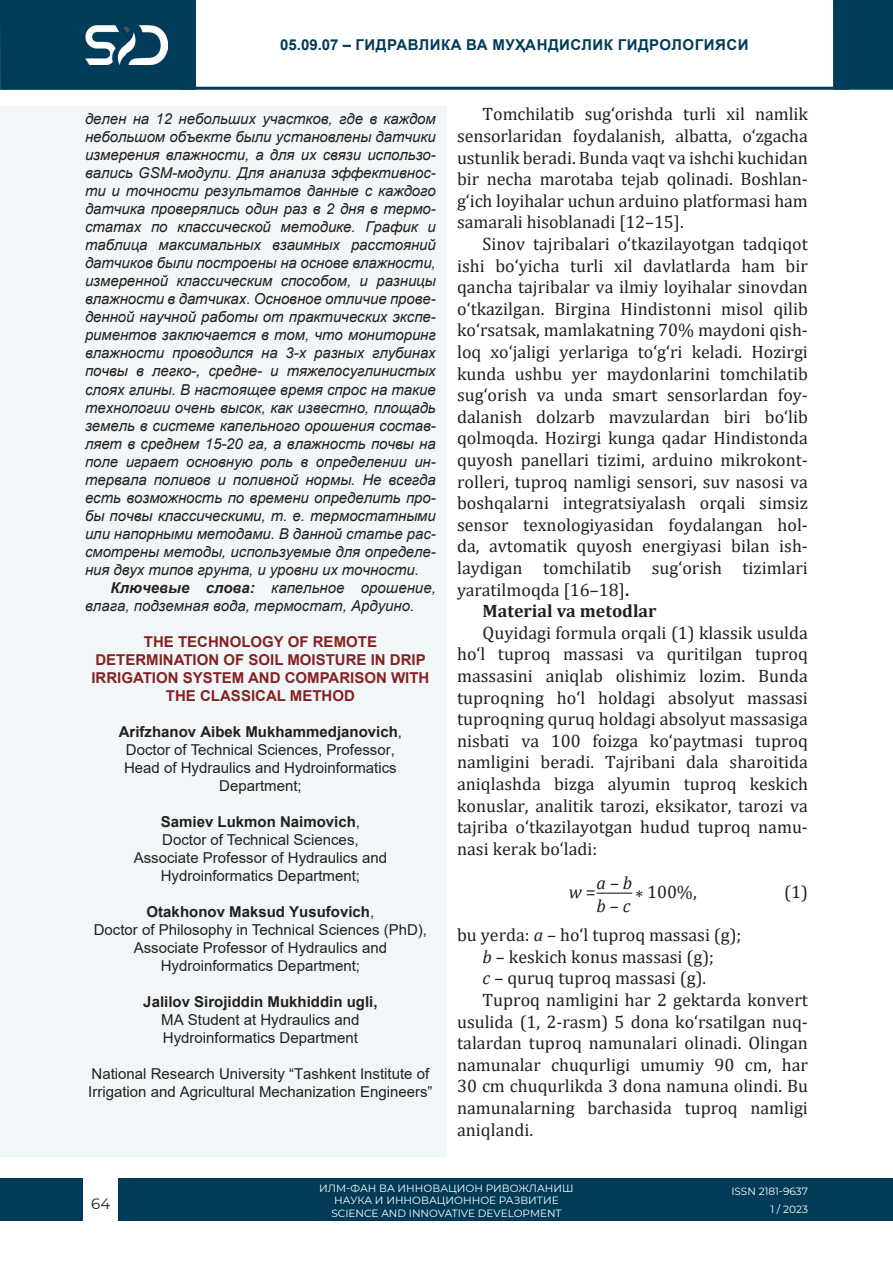
<style>
.page{position:relative;width:893px;height:1263px;background:#fff}
.page>*{position:absolute;margin:0;border:0;box-sizing:border-box;transform-origin:0 0}
.t1{font:18px/21.6px "Cambria";color:#231f20;text-align:justify}
.t2{font:700 18px "Cambria";color:#231f20}
.t3{font:italic 18px/22.4px "Cambria";color:#231f20}
.t4{font:italic 15px/18px "Arial";color:#231f20;text-align:justify}
.t5{font:15px/18px "Arial";color:#231f20;text-align:center}
.t6{font:700 15px/18px "Arial";color:#862121;text-align:center}
.t7{font:700 15px "Arial";letter-spacing:.035em;color:#013c59}
.t8{font:700 15px "Arial";color:#231f20}
.t9{font:15px "Montserrat";color:#231f20}
.t10{font:10.5px/12.6px "Montserrat";color:#fff;text-align:right}
.s1{font-weight:700}
.s2{font-style:normal}
.s3{font-style:italic}
</style>
<div class="page">
<div style="left:0;top:1178px;width:893px;height:42px;background:#013b58"></div>
<div style="left:0;top:0;width:196px;height:90px;background:#013c59"></div>
<div style="left:833px;top:0;width:60px;height:90px;background:#013c59"></div>
<div style="left:84px;top:1175px;width:34px;height:47px;background:#fff"></div>
<hr style="left:182px;top:87px;width:667px;height:3px;background:#013b58">
<img style="left:85px;top:26px;width:83px;height:38px">
<div style="left:0;top:106px;width:446px;height:1051px;background:#f1f7f8"></div>
<hr style="left:597px;top:892px;width:35px;height:2px;background:#231f20">
<p class="t7" style="left:280px;top:34px;width:470px">05.09.07 – ГИДРАВЛИКА ВА МУҲАНДИСЛИК ГИДРОЛОГИЯСИ</p>
<p class="t4" style="left:85px;top:110px;width:352px">делен на 12 небольших участков, где в каждом небольшом объекте были установлены датчики измерения влажности, а для их связи использо&shy;вались GSM-модули. Для анализа эффективнос&shy;ти и точности результатов данные с каждого датчика проверялись один раз в 2 дня в термо&shy;статах по классической методике. График и таблица максимальных взаимных расстояний датчиков были построены на основе влажности, измеренной классическим способом, и разницы влажности в датчиках. Основное отличие прове&shy;денной научной работы от практических экспе&shy;риментов заключается в том, что мониторинг влажности проводился на 3-х разных глубинах почвы в легко-, средне- и тяжелосуглинистых слоях глины. В настоящее время спрос на такие технологии очень высок, как известно, площадь земель в системе капельного орошения состав&shy;ляет в среднем 15-20 га, а влажность почвы на поле играет основную роль в определении ин&shy;тервала поливов и поливной нормы. Не всегда есть возможность по времени определить про&shy;бы почвы классическими, т. е. термостатными или напорными методами. В данной статье рас&shy;смотрены методы, используемые для определе&shy;ния двух типов грунта, и уровни их точности.</p>
<p class="t4" style="left:85px;top:578px;width:352px;text-indent:26px"><span class="s1">Ключевые слова:</span> капельное орошение, влага, подземная вода, термостат, Ардуино.</p>
<p class="t6" style="left:91px;top:632px;width:340px">THE TECHNOLOGY OF REMOTE<br>DETERMINATION OF SOIL MOISTURE IN DRIP<br>IRRIGATION SYSTEM AND COMPARISON WITH<br>THE CLASSICAL METHOD</p>
<p class="t5" style="left:119px;top:722px;width:285px"><span class="s1">Arifzhanov Aibek Mukhammedjanovich</span>, Doctor of Technical Sciences, Professor, Head of Hydraulics and Hydroinformatics Department;</p>
<p class="t5" style="left:134px;top:812px;width:255px"><span class="s1">Samiev Lukmon Naimovich</span>,<br>Doctor of Technical Sciences,<br>Associate Professor of Hydraulics and<br>Hydroinformatics Department;</p>
<p class="t5" style="left:94px;top:902px;width:335px"><span class="s1">Otakhonov Maksud Yusufovich</span>,<br>Doctor of Philosophy in Technical Sciences (PhD), Associate Professor of Hydraulics and Hydroinformatics Department;</p>
<p class="t8" style="left:143px;top:991px;width:236px">Jalilov Sirojiddin Mukhiddin ugli,</p>
<p class="t5" style="left:161px;top:1010px;width:200px;text-align:left">MA Student at Hydraulics and<br>Hydroinformatics Department</p>
<p class="t5" style="left:88px;top:1064px;width:346px;text-align:left">National Research University “Tashkent Institute of<br>Irrigation and Agricultural Mechanization Engineers”</p>
<p class="t1" style="left:457px;top:103px;width:352px;text-indent:26px">Tomchilatib sug‘orishda turli xil namlik sensorlaridan foydalanish, albatta, o‘zgacha ustunlik beradi. Bunda vaqt va ishchi kuchidan bir necha marotaba tejab qolinadi. Boshlan&shy;g‘ich loyihalar uchun arduino platformasi ham samarali hisoblanadi [12–15].</p>
<p class="t1" style="left:483px;top:233px;width:327px">Sinov tajribalari o‘tkazilayotgan tadqiqot</p>
<p class="t1" style="left:457px;top:254px;width:352px">ishi bo‘yicha turli xil davlatlarda ham bir</p>
<p class="t1" style="left:457px;top:276px;width:352px">qancha tajribalar va ilmiy loyihalar sinovdan</p>
<p class="t1" style="left:457px;top:298px;width:352px">o‘tkazilgan. Birgina Hindistonni misol qilib</p>
<p class="t1" style="left:457px;top:319px;width:352px">ko‘rsatsak, mamlakatning 70% maydoni qish-</p>
<p class="t1" style="left:457px;top:341px;width:352px">loq xo‘jaligi yerlariga to‘g‘ri keladi. Hozirgi</p>
<p class="t1" style="left:457px;top:362px;width:352px">kunda ushbu yer maydonlarini tomchilatib</p>
<p class="t1" style="left:457px;top:384px;width:352px">sug‘orish va unda smart sensorlardan foy-</p>
<p class="t1" style="left:457px;top:406px;width:352px">dalanish dolzarb mavzulardan biri bo‘lib</p>
<p class="t1" style="left:457px;top:427px;width:352px">qolmoqda. Hozirgi kunga qadar Hindistonda</p>
<p class="t1" style="left:457px;top:449px;width:352px">quyosh panellari tizimi, arduino mikrokont-</p>
<p class="t1" style="left:457px;top:470px;width:352px">rolleri, tuproq namligi sensori, suv nasosi va</p>
<p class="t1" style="left:457px;top:492px;width:352px">boshqalarni integratsiyalash orqali simsiz</p>
<p class="t1" style="left:457px;top:514px;width:352px">sensor texnologiyasidan foydalangan hol-</p>
<p class="t1" style="left:457px;top:535px;width:352px">da, avtomatik quyosh energiyasi bilan ish-</p>
<p class="t1" style="left:457px;top:557px;width:352px">laydigan tomchilatib sug‘orish tizimlari</p>
<p class="t1" style="left:457px;top:578px;width:174px">yaratilmoqda [16–18]<span class="s1">.</span></p>
<p class="t2" style="left:483px;top:598px;width:175px">Material va metodlar</p>
<p class="t1" style="left:457px;top:622px;width:352px;text-indent:26px">Quyidagi formula orqali (1) klassik usulda ho‘l tuproq massasi va quritilgan tuproq massasini aniqlab olishimiz lozim. Bunda tuproqning ho‘l holdagi absolyut massasi tuproqning quruq holdagi absolyut massasiga nisbati va 100 foizga ko‘paytmasi tuproq namligini beradi. Tajribani dala sharoitida aniqlashda bizga alyumin tuproq keskich konuslar, analitik tarozi, eksikator, tarozi va tajriba o‘tkazilayotgan hudud tuproq namu&shy;nasi kerak bo‘ladi:</p>
<p class="t3" style="left:569px;top:880px;width:29px">w <span class="s2">=</span></p>
<p class="t1" style="left:635px;top:881px;width:63px">* 100%,</p>
<p class="t3" style="left:597px;top:871px;width:37px">a <span class="s2">–</span> b b <span class="s2">–</span> c</p>
<p class="t1" style="left:784px;top:881px;width:25px">(1)</p>
<p class="t1" style="left:457px;top:924px;width:286px">bu yerda: <span class="s3">a</span> – ho‘l tuproq massasi (g);</p>
<p class="t1" style="left:483px;top:946px;width:233px"><span class="s3">b</span> – keskich konus massasi (g);</p>
<p class="t1" style="left:483px;top:967px;width:225px"><span class="s3">c</span> – quruq tuproq massasi (g).</p>
<p class="t1" style="left:483px;top:989px;width:327px">Tuproq namligini har 2 gektarda konvert</p>
<p class="t1" style="left:457px;top:1010px;width:352px">usulida (1, 2-rasm) 5 dona ko‘rsatilgan nuq-</p>
<p class="t1" style="left:457px;top:1032px;width:352px">talardan tuproq namunalari olinadi. Olingan</p>
<p class="t1" style="left:457px;top:1054px;width:352px">namunalar chuqurligi umumiy 90 cm, har</p>
<p class="t1" style="left:457px;top:1075px;width:352px">30 cm chuqurlikda 3 dona namuna olindi. Bu</p>
<p class="t1" style="left:457px;top:1097px;width:352px">namunalarning barchasida tuproq namligi</p>
<p class="t1" style="left:457px;top:1118px;width:78px">aniqlandi.</p>
<p class="t9" style="left:91px;top:1193px;width:21px">64</p>
<p class="t10" style="left:319px;top:1181px;width:256px;text-align:center">ИЛМ-ФАН ВА ИННОВАЦИОН РИВОЖЛАНИШ<br>НАУКА И ИННОВАЦИОННОЕ РАЗВИТИЕ<br>SCIENCE AND INNOVATIVE DEVELOPMENT</p>
<p class="t10" style="left:731px;top:1182px;width:78px;line-height:17.9px">ISSN 2181-9637<br>1 / 2023</p>
</div>
